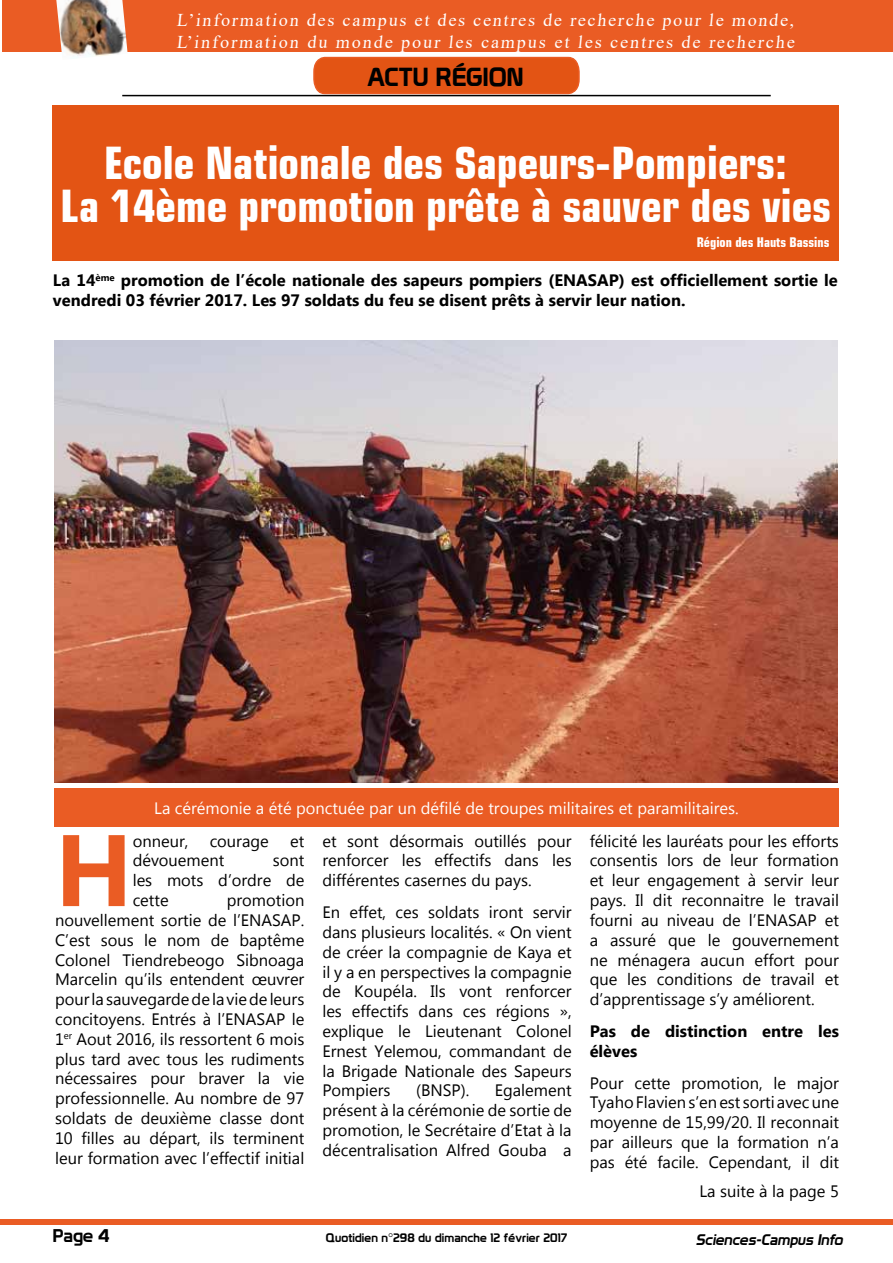
<style>
.page{position:relative;width:893px;height:1263px;background:#fff}
.page>*{position:absolute;margin:0;border:0;box-sizing:border-box;transform-origin:0 0}
.t1{font:700 101.4px "Myanmar Text";color:#ea5c24}
.t2{font:700 condensed 45px/43.5px "Square 721 BT";color:#fff;text-align:center}
.t3{font:25.5px "Prototype";color:#000}
.t4{font:18px/21.6px "Times New Roman";letter-spacing:.105em;color:#fff}
.t5{font:18px "Prototype";color:#000}
.t6{font:16.5px/19.8px "Myanmar Text";color:#000;text-align:justify}
.t7{font:700 16.5px/19.8px "Myanmar Text";color:#000}
.t8{font:16.5px "Myanmar Text";color:#fff}
.t9{font:italic 15px "Prototype";color:#000}
.t10{font:700 condensed 13.5px "Square 721 BT";color:#fff}
.t11{font:12px "Prototype";letter-spacing:.01em;color:#000}
</style>
<div class="page">
<div style="left:1px;top:1219px;width:892px;height:6px;background:#ea5c24"></div>
<hr style="left:122px;top:95px;width:649px;height:1px;background:#000">
<div style="left:2px;top:0;width:891px;height:51px;background:#ea5c24"></div>
<img style="left:56px;top:0;width:72px;height:58px">
<div style="left:53px;top:106px;width:786px;height:155px;background:#e35414"></div>
<svg style="left:312px;top:56px;width:268px;height:39px;background:#e45d22"></svg>
<div style="left:54px;top:789px;width:785px;height:38px;background:#ea5c24"></div>
<img style="left:54px;top:340px;width:784px;height:442px">
<p class="t4" style="left:176px;top:9px;width:622px">L’information des campus et des centres de recherche pour le monde,<br>L’information du monde pour les campus et les centres de recherche</p>
<h3 class="t3" style="left:367px;top:62px;width:158px">ACTU RÉGION</h3>
<h2 class="t2" style="left:61px;top:140px;width:772px">Ecole Nationale des Sapeurs-Pompiers:<br>La 14ème promotion prête à sauver des vies</h2>
<p class="t10" style="left:697px;top:234px;width:134px">Région des Hauts Bassins</p>
<p class="t7" style="left:53px;top:271px;width:786px">La 14<sup>ème</sup> promotion de l’école nationale des sapeurs pompiers (ENASAP) est officiellement sortie le vendredi 03 février 2017. Les 97 soldats du feu se disent prêts à servir leur nation.</p>
<p class="t8" style="left:154px;top:798px;width:586px">La cérémonie a été ponctuée par un défilé de troupes militaires et paramilitaires.</p>
<h1 class="t1" style="left:55px;top:812px;width:79px">H</h1>
<p class="t6" style="left:133px;top:831px;width:57px">onneur,</p>
<p class="t6" style="left:210px;top:831px;width:61px">courage</p>
<p class="t6" style="left:290px;top:831px;width:16px">et</p>
<p class="t6" style="left:133px;top:851px;width:93px">dévouement</p>
<p class="t6" style="left:133px;top:851px;width:173px;text-indent:140px">sont les mots d’ordre de cette</p>
<p class="t6" style="left:55px;top:890px;width:251px;text-indent:172px">promotion nouvellement sortie de l’ENASAP.<br>C’est sous le nom de baptême Colonel Tiendrebeogo Sibnoaga Marcelin qu’ils entendent œuvrer pour la sauvegarde de la vie de leurs concitoyens. Entrés à l’ENASAP le 1<sup>er</sup> Aout 2016, ils ressortent 6 mois plus tard avec tous les rudiments nécessaires pour braver la vie professionnelle. Au nombre de 97 soldats de deuxième classe dont 10 filles au départ, ils terminent leur formation avec l’effectif initial</p>
<p class="t6" style="left:322px;top:831px;width:251px">et sont désormais outillés pour renforcer les effectifs dans les différentes casernes du pays.</p>
<p class="t6" style="left:322px;top:902px;width:251px">En effet, ces soldats iront servir dans plusieurs localités. « On vient de créer la compagnie de Kaya et il y a en perspectives la compagnie de Koupéla. Ils vont renforcer les effectifs dans ces régions », explique le Lieutenant Colonel Ernest Yelemou, commandant de la Brigade Nationale des Sapeurs Pompiers</p>
<p class="t6" style="left:322px;top:1081px;width:251px;text-indent:172px">Egalement présent à la cérémonie de sortie de promotion, le Secrétaire d’Etat à la décentralisation Alfred Gouba a</p>
<p class="t6" style="left:416px;top:1081px;width:55px">(BNSP).</p>
<p class="t6" style="left:590px;top:831px;width:251px">félicité les lauréats pour les efforts consentis lors de leur formation et leur engagement à servir leur pays. Il dit reconnaitre le travail fourni au niveau de l’ENASAP et a assuré que le gouvernement ne ménagera aucun effort pour que les conditions de travail et d’apprentissage s’y améliorent.</p>
<p class="t7" style="left:590px;top:1021px;width:251px">Pas de distinction entre les élèves</p>
<p class="t6" style="left:590px;top:1073px;width:251px">Pour cette promotion, le major Tyaho Flavien s’en est sorti avec une moyenne de 15,99/20. Il reconnait par ailleurs que la formation n’a pas été facile. Cependant, il dit</p>
<p class="t6" style="left:699px;top:1181px;width:141px">La suite à la page 5</p>
<p class="t5" style="left:53px;top:1225px;width:58px">Page 4</p>
<p class="t11" style="left:326px;top:1230px;width:243px">Quotidien n°298 du dimanche 12 février 2017</p>
<p class="t9" style="left:696px;top:1231px;width:152px">Sciences-Campus Info</p>
</div>
